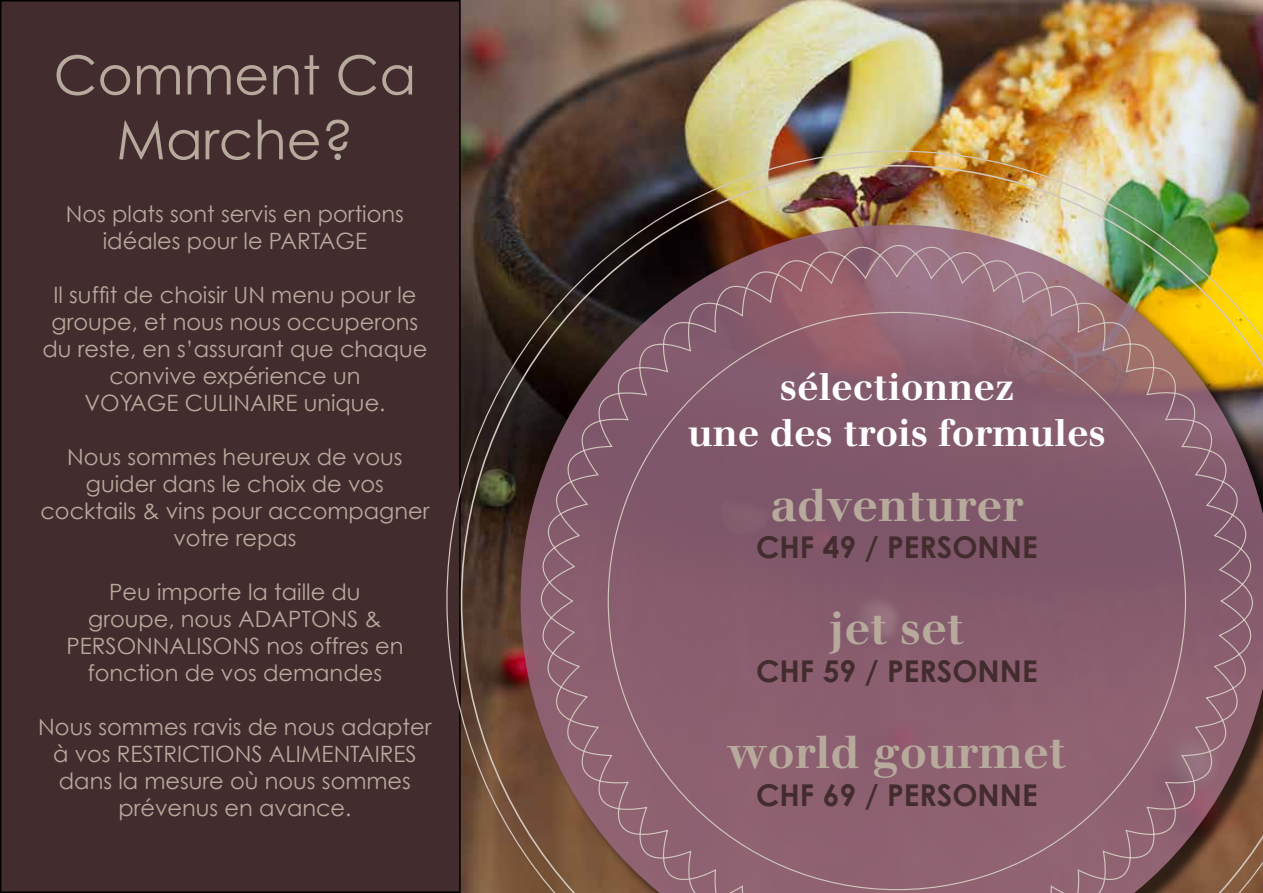
<style>
.page{position:relative;width:1263px;height:893px;background:#fff}
.page>*{position:absolute;margin:0;border:0;box-sizing:border-box;transform-origin:0 0}
.t1{font:54px/64.8px "Century Gothic";color:#b7aa9c;text-align:center}
.t2{font:700 45px "Justus";color:#b7aa9c}
.t3{font:700 37.5px/46.5px "Justus";color:#fff;text-align:center}
.t4{font:700 30px "Century Gothic";color:#432c2e}
.t5{font:22.5px/27px "Century Gothic";color:#b7aa9c;text-align:center}
</style>
<div class="page">
<img style="left:461px;top:0;width:802px;height:151px">
<div style="left:1px;top:1px;width:459px;height:891px;background:#432c2e"></div>
<img style="left:446px;top:151px;width:817px;height:742px">
<img style="left:461px;top:165px;width:802px;height:728px">
<svg style="left:530px;top:234px;width:733px;height:659px"></svg>
<h1 class="t1" style="left:54px;top:42px;width:364px">Comment Ca<br>Marche?</h1>
<p class="t5" style="left:66px;top:200px;width:340px">Nos plats sont servis en portions idéales pour le PARTAGE</p>
<p class="t5" style="left:43px;top:281px;width:386px">Il suffit de choisir UN menu pour le groupe, et nous nous occuperons du reste, en s’assurant que chaque convive expérience un<br>VOYAGE CULINAIRE unique.</p>
<p class="t5" style="left:40px;top:443px;width:391px">Nous sommes heureux de vous guider dans le choix de vos cocktails &amp; vins pour accompagner votre repas</p>
<p class="t5" style="left:66px;top:578px;width:339px">Peu importe la taille du groupe, nous ADAPTONS &amp;<br>PERSONNALISONS nos offres en fonction de vos demandes</p>
<p class="t5" style="left:38px;top:713px;width:395px">Nous sommes ravis de nous adapter à vos RESTRICTIONS ALIMENTAIRES dans la mesure où nous sommes prévenus en avance.</p>
<h3 class="t3" style="left:688px;top:364px;width:420px">sélectionnez<br>une des trois formules</h3>
<h2 class="t2" style="left:771px;top:477px;width:254px">adventurer</h2>
<h3 class="t4" style="left:756px;top:528px;width:283px">CHF 49 / PERSONNE</h3>
<h2 class="t2" style="left:829px;top:601px;width:137px">jet set</h2>
<h3 class="t4" style="left:756px;top:652px;width:283px">CHF 59 / PERSONNE</h3>
<h2 class="t2" style="left:727px;top:725px;width:341px">world gourmet</h2>
<h3 class="t4" style="left:756px;top:776px;width:283px">CHF 69 / PERSONNE</h3>
</div>
